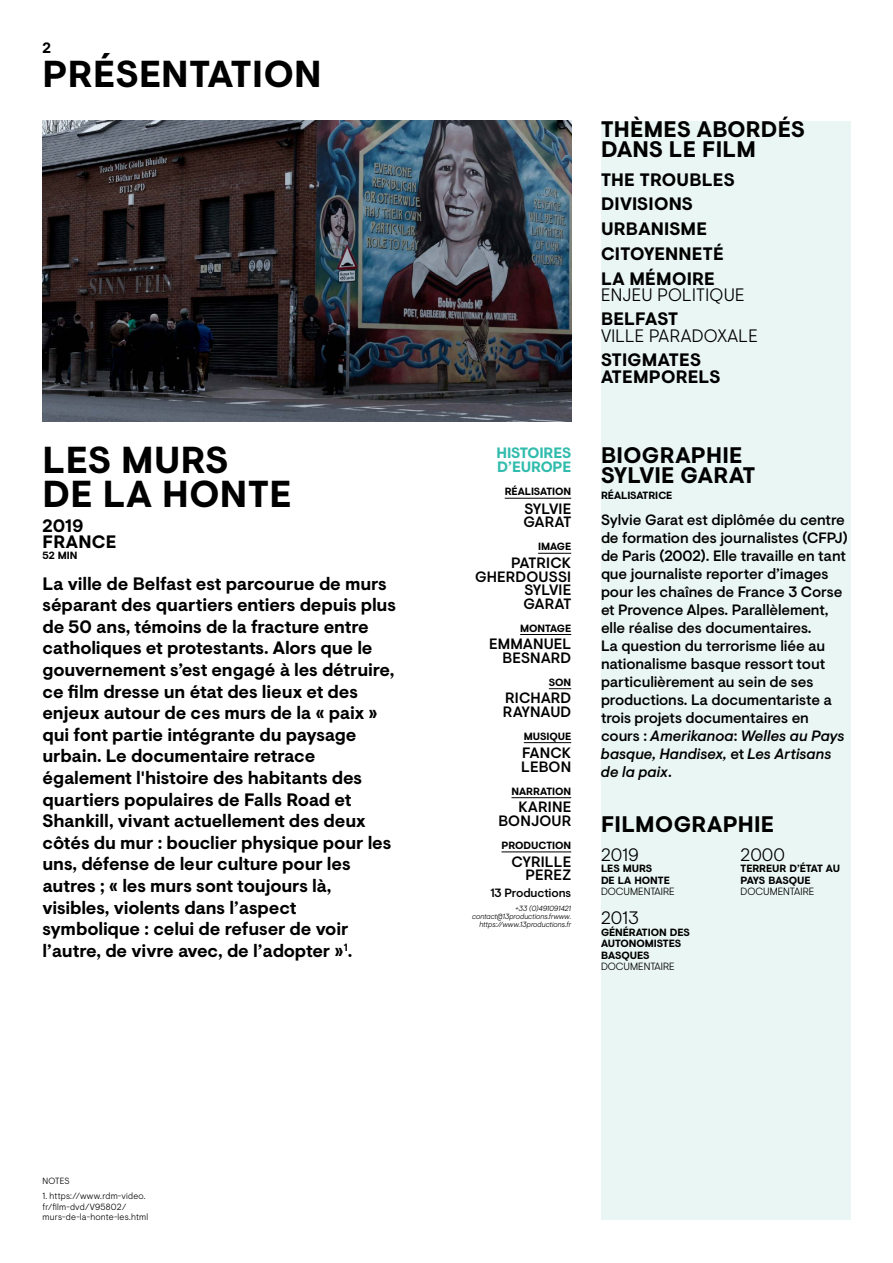
<style>
.page{position:relative;width:893px;height:1263px;background:#fff}
.page>*{position:absolute;margin:0;border:0;box-sizing:border-box;transform-origin:0 0}
.t1{font:700 37.5px/33.8px "Visuelt";letter-spacing:.015em;color:#000}
.t2{font:700 22.5px/20.2px "Visuelt";letter-spacing:.015em;color:#000}
.t3{font:700 18px/21.6px "Visuelt";letter-spacing:-.005em;color:#000}
.t4{font:300 18px "Visuelt";letter-spacing:.01em;color:#000}
.t5{font:700 18px/16.2px "Visuelt";letter-spacing:.015em;color:#000}
.t6{font:500 15px/18px "Visuelt";color:#000}
.t7{font:700 15px/14.2px "Visuelt";letter-spacing:-.01em;color:#32bcad}
.t8{font:500 15px/13.5px "Visuelt";letter-spacing:.02em;color:#000;text-align:right}
.t9{font:700 15px "Visuelt";color:#000}
.t10{font:500 12px "Visuelt";color:#000}
.t11{font:700 10.5px/11.6px "Visuelt";letter-spacing:-.005em;color:#000}
.t12{font:300 10.5px "Visuelt";color:#000}
.t13{font:300 9px/10.8px "Visuelt";letter-spacing:.035em;color:#000}
.t14{font:italic 300 7.5px/7.8px "Visuelt";color:#000;text-align:right}
.s1{font-style:italic}
</style>
<div class="page">
<img style="left:43px;top:121px;width:528px;height:300px">
<hr style="left:505px;top:498px;width:66px;height:1px;background:#000">
<hr style="left:538px;top:553px;width:33px;height:1px;background:#000">
<hr style="left:520px;top:634px;width:51px;height:1px;background:#000">
<svg style="left:549px;top:688px;width:22px;height:1px"></svg>
<hr style="left:524px;top:742px;width:47px;height:1px;background:#000">
<hr style="left:511px;top:797px;width:60px;height:1px;background:#000">
<hr style="left:501px;top:851px;width:70px;height:1px;background:#000">
<div style="left:601px;top:121px;width:249px;height:300px;background:#eaf6f3"></div>
<div style="left:601px;top:421px;width:249px;height:799px;background:#eaf6f3"></div>
<p class="t9" style="left:43px;top:37px;width:10px">2</p>
<h1 class="t1" style="left:43px;top:56px;width:281px">présentation</h1>
<h1 class="t1" style="left:43px;top:442px;width:251px">Les Murs<br>de la honte</h1>
<p class="t5" style="left:43px;top:517px;width:75px">2019<br>France</p>
<p class="t11" style="left:43px;top:550px;width:36px">52 min</p>
<p class="t3" style="left:43px;top:572px;width:355px">La ville de Belfast est parcourue de murs séparant des quartiers entiers depuis plus de 50 ans, témoins de la fracture entre catholiques et protestants. Alors que le gouvernement s’est engagé à les détruire, ce film dresse un état des lieux et des enjeux autour de ces murs de la « paix » qui font partie intégrante du paysage urbain. Le documentaire retrace également l'histoire des habitants des quartiers populaires de Falls Road et Shankill, vivant actuellement des deux côtés du mur : bouclier physique pour les uns, défense de leur culture pour les autres ; « les murs sont toujours là, visibles, violents dans l’aspect symbolique : celui de refuser de voir l’autre, de vivre avec, de l’adopter »<sup>1</sup>.</p>
<p class="t7" style="left:496px;top:445px;width:76px">histoires d’europe</p>
<p class="t11" style="left:505px;top:485px;width:68px">Réalisation</p>
<p class="t6" style="left:523px;top:501px;width:49px;line-height:13.5px">Sylvie<br>Garat</p>
<p class="t11" style="left:538px;top:540px;width:35px">image</p>
<p class="t6" style="left:475px;top:556px;width:98px;line-height:13.5px;text-align:right">Patrick<br>Gherdoussi<br>Sylvie<br>Garat</p>
<p class="t11" style="left:520px;top:622px;width:53px">montage</p>
<p class="t6" style="left:489px;top:637px;width:84px;line-height:13.5px;text-align:right">Emmanuel<br>Besnard</p>
<p class="t11" style="left:549px;top:676px;width:24px">son</p>
<p class="t6" style="left:503px;top:691px;width:70px;line-height:13.5px">Richard<br>Raynaud</p>
<p class="t11" style="left:524px;top:730px;width:49px">Musique</p>
<p class="t6" style="left:521px;top:746px;width:51px;line-height:13.5px">Fanck<br>Lebon</p>
<p class="t11" style="left:511px;top:785px;width:61px">narration</p>
<p class="t6" style="left:498px;top:800px;width:74px;line-height:13.5px;text-align:right">Karine<br>Bonjour</p>
<p class="t11" style="left:501px;top:839px;width:71px">Production</p>
<p class="t8" style="left:511px;top:854px;width:61px">Cyrille<br>Perez</p>
<p class="t10" style="left:490px;top:884px;width:82px">13 Productions</p>
<p class="t14" style="left:472px;top:904px;width:101px">+33 (0)491091421 contact@13productions.frwww. https://www.13productions.fr</p>
<p class="t2" style="left:601px;top:118px;width:205px">thèmes abordés dans le film</p>
<p class="t3" style="left:601px;top:166px;width:135px;line-height:24.8px">The Troubles divisions urbanisme citoyenneté la mémoire</p>
<p class="t4" style="left:601px;top:281px;width:145px">ENJEU POLITIQUE</p>
<p class="t5" style="left:601px;top:310px;width:79px">Belfast</p>
<p class="t4" style="left:601px;top:322px;width:158px">VILLE PARADOXALE</p>
<p class="t5" style="left:601px;top:351px;width:121px">Stigmates atemporels</p>
<p class="t2" style="left:601px;top:444px;width:156px">biographie sylvie garat</p>
<p class="t11" style="left:601px;top:489px;width:73px">RÉalisatrice</p>
<p class="t6" style="left:601px;top:511px;width:248px">Sylvie Garat est diplômée du centre de formation des journalistes (CFPJ) de Paris (2002). Elle travaille en tant que journaliste reporter d’images pour les chaînes de France 3 Corse et Provence Alpes. Parallèlement, elle réalise des documentaires.<br>La question du terrorisme liée au nationalisme basque ressort tout particulièrement au sein de ses productions. La documentariste a trois projets documentaires en cours : <span class="s1">Amerikanoa</span>: <span class="s1">Welles au Pays basque, Handisex,</span> et <span class="s1">Les Artisans de la paix</span>.</p>
<p class="t2" style="left:601px;top:813px;width:175px">filmographie</p>
<p class="t4" style="left:601px;top:841px;width:39px">2019</p>
<p class="t11" style="left:601px;top:862px;width:70px">Les Murs<br>de la honte</p>
<p class="t12" style="left:601px;top:884px;width:75px">DOCUMENTAIRE</p>
<p class="t4" style="left:601px;top:905px;width:39px">2013</p>
<p class="t11" style="left:601px;top:926px;width:90px">Génération des autonomistes basques</p>
<p class="t12" style="left:601px;top:959px;width:75px">DOCUMENTAIRE</p>
<p class="t4" style="left:741px;top:841px;width:46px">2000</p>
<p class="t11" style="left:741px;top:862px;width:101px">Terreur d’état au<br>Pays Basque</p>
<p class="t12" style="left:741px;top:884px;width:75px">DOCUMENTAIRE</p>
<p class="t13" style="left:43px;top:1175px;width:7px">NOTE</p>
<p class="t13" style="left:65px;top:1175px;width:7px">S</p>
<p class="t13" style="left:43px;top:1190px;width:107px">1. HTTPS://WWW.RDM-VIDEO.<br>FR/FILM-DVD/V95802/<br>MURS-DE-LA-HONTE-LES.HTML</p>
</div>
